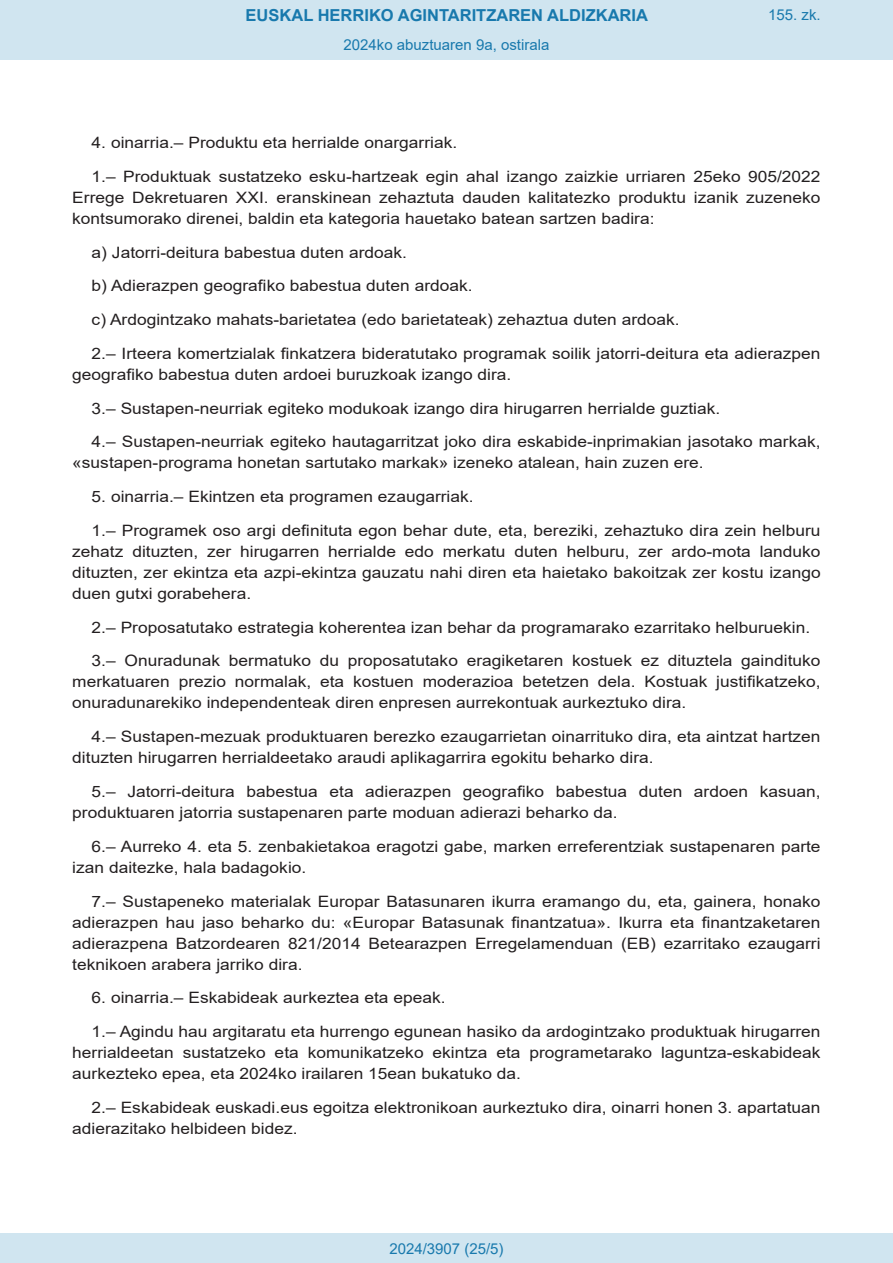
<style>
.page{position:relative;width:893px;height:1263px;background:#fff}
.page>*{position:absolute;margin:0;border:0;box-sizing:border-box;transform-origin:0 0}
.t1{font:700 16.5px "Arial";color:#1879ad}
.BOPVDetalle{font:15.6px/21px "Arial";color:#231f20;scale:1.11 1}
.Paginacion_Centro{font:15px "Arial";color:#1879ad}
</style>
<div class="page">
<div style="left:0;top:0;width:893px;height:60px;background:#d0e5f0"></div>
<div style="left:0;top:1233px;width:893px;height:30px;background:#d0e5f0"></div>
<p class="t1" style="left:246px;top:3px;width:404px">EUSKAL HERRIKO AGINTARITZAREN ALDIZKARIA</p>
<p class="Paginacion_Centro" style="left:343px;top:35px;width:207px">2024ko abuztuaren 9a, ostirala</p>
<p class="Paginacion_Centro" style="left:768px;top:5px;width:54px">155. zk.</p>
<p class="BOPVDetalle" style="left:92px;top:132px;width:331px">4. oinarria.– Produktu eta herrialde onargarriak.</p>
<p class="BOPVDetalle" style="left:72px;top:166px;width:676px;text-align:justify;text-indent:19px">1.– Produktuak sustatzeko esku-hartzeak egin ahal izango zaizkie urriaren 25eko 905/2022<br>Errege Dekretuaren XXI. eranskinean zehaztuta dauden kalitatezko produktu izanik zuzeneko kontsumorako direnei, baldin eta kategoria hauetako batean sartzen badira:</p>
<p class="BOPVDetalle" style="left:92px;top:242px;width:286px">a) Jatorri-deitura babestua duten ardoak.</p>
<p class="BOPVDetalle" style="left:92px;top:275px;width:345px">b) Adierazpen geografiko babestua duten ardoak.</p>
<p class="BOPVDetalle" style="left:92px;top:309px;width:531px">c) Ardogintzako mahats-barietatea (edo barietateak) zehaztua duten ardoak.</p>
<p class="BOPVDetalle" style="left:72px;top:343px;width:676px;text-indent:19px">2.– Irteera komertzialak finkatzera bideratutako programak soilik jatorri-deitura eta adierazpen geografiko babestua duten ardoei buruzkoak izango dira.</p>
<p class="BOPVDetalle" style="left:92px;top:398px;width:568px">3.– Sustapen-neurriak egiteko modukoak izango dira hirugarren herrialde guztiak.</p>
<p class="BOPVDetalle" style="left:72px;top:431px;width:676px;text-indent:19px">4.– Sustapen-neurriak egiteko hautagarritzat joko dira eskabide-inprimakian jasotako markak, «sustapen-programa honetan sartutako markak» izeneko atalean, hain zuzen ere.</p>
<p class="BOPVDetalle" style="left:92px;top:486px;width:346px">5. oinarria.– Ekintzen eta programen ezaugarriak.</p>
<p class="BOPVDetalle" style="left:72px;top:520px;width:676px;text-align:justify;text-indent:19px">1.– Programek oso argi definituta egon behar dute, eta, bereziki, zehaztuko dira zein helburu zehatz dituzten, zer hirugarren herrialde edo merkatu duten helburu, zer ardo-mota landuko dituzten, zer ekintza eta azpi-ekintza gauzatu nahi diren eta haietako bakoitzak zer kostu izango duen gutxi gorabehera.</p>
<p class="BOPVDetalle" style="left:92px;top:617px;width:649px">2.– Proposatutako estrategia koherentea izan behar da programarako ezarritako helburuekin.</p>
<p class="BOPVDetalle" style="left:72px;top:650px;width:676px;text-align:justify;text-indent:19px">3.– Onuradunak bermatuko du proposatutako eragiketaren kostuek ez dituztela gaindituko merkatuaren prezio normalak, eta kostuen moderazioa betetzen dela. Kostuak justifikatzeko, onuradunarekiko independenteak diren enpresen aurrekontuak aurkeztuko dira.</p>
<p class="BOPVDetalle" style="left:72px;top:726px;width:676px;text-indent:19px">4.– Sustapen-mezuak produktuaren berezko ezaugarrietan oinarrituko dira, eta aintzat hartzen dituzten hirugarren herrialdeetako araudi aplikagarrira egokitu beharko dira.</p>
<p class="BOPVDetalle" style="left:72px;top:781px;width:676px;text-indent:19px">5.– Jatorri-deitura babestua eta adierazpen geografiko babestua duten ardoen kasuan, produktuaren jatorria sustapenaren parte moduan adierazi beharko da.</p>
<p class="BOPVDetalle" style="left:72px;top:836px;width:676px;text-indent:19px">6.– Aurreko 4. eta 5. zenbakietakoa eragotzi gabe, marken erreferentziak sustapenaren parte izan daitezke, hala badagokio.</p>
<p class="BOPVDetalle" style="left:72px;top:890px;width:676px;text-align:justify;text-indent:19px">7.– Sustapeneko materialak Europar Batasunaren ikurra eramango du, eta, gainera, honako adierazpen hau jaso beharko du: «Europar Batasunak finantzatua». Ikurra eta finantzaketaren adierazpena Batzordearen 821/2014 Betearazpen Erregelamenduan (EB) ezarritako ezaugarri teknikoen arabera jarriko dira.</p>
<p class="BOPVDetalle" style="left:92px;top:987px;width:320px">6. oinarria.– Eskabideak aurkeztea eta epeak.</p>
<p class="BOPVDetalle" style="left:72px;top:1021px;width:676px;text-align:justify;text-indent:19px">1.– Agindu hau argitaratu eta hurrengo egunean hasiko da ardogintzako produktuak hirugarren herrialdeetan sustatzeko eta komunikatzeko ekintza eta programetarako laguntza-eskabideak aurkezteko epea, eta 2024ko irailaren 15ean bukatuko da.</p>
<p class="BOPVDetalle" style="left:72px;top:1097px;width:676px;text-indent:19px">2.– Eskabideak euskadi.eus egoitza elektronikoan aurkeztuko dira, oinarri honen 3. apartatuan adierazitako helbideen bidez.</p>
<p class="Paginacion_Centro" style="left:389px;top:1238px;width:116px">2024/3907 (25/5)</p>
</div>
